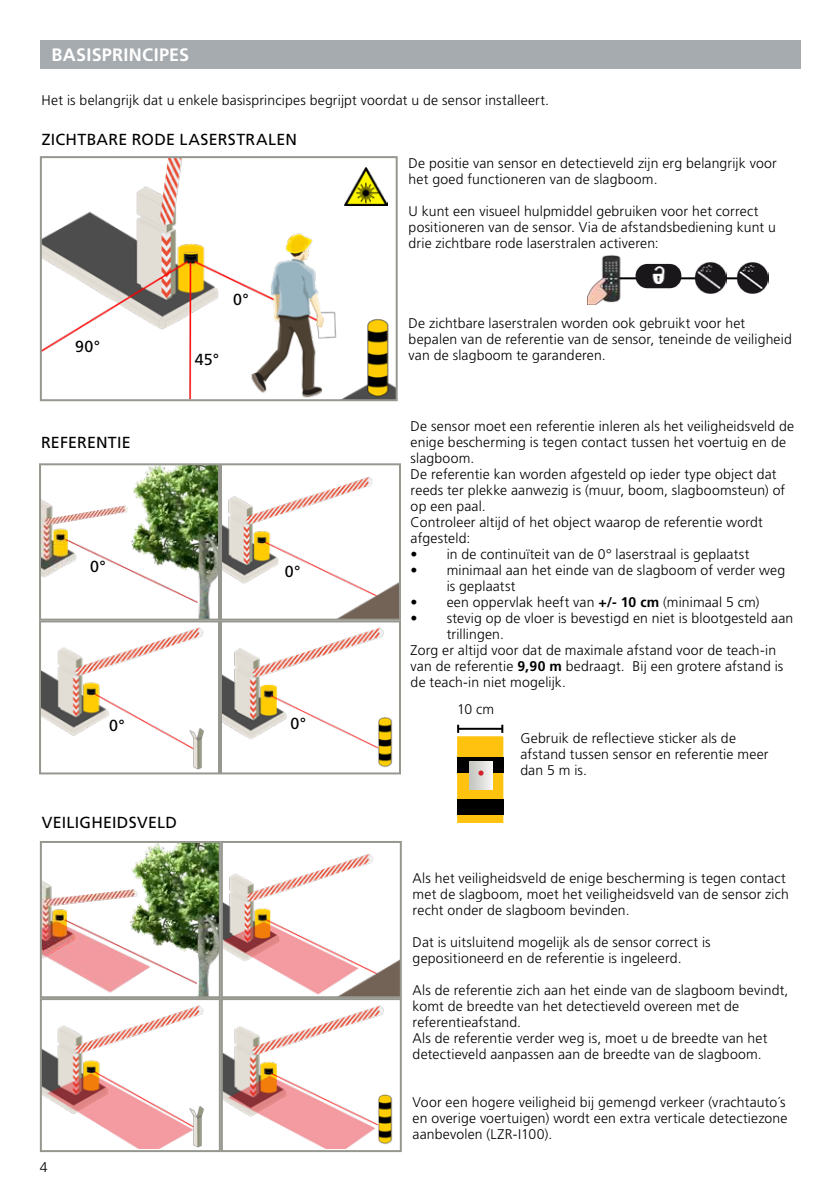
<style>
.page{position:relative;width:840px;height:1191px;background:#fff}
.page>*{position:absolute;margin:0;border:0;box-sizing:border-box;transform-origin:0 0}
.t1{font:700 18px "Frutiger LT Std";letter-spacing:.015em;color:#fff}
.t2{font:16px "Frutiger LT Std";letter-spacing:.015em;color:#000}
.t3{font:300 14px/16px "Frutiger LT Std";letter-spacing:.01em;color:#000}
.s1{font-weight:700}
</style>
<div class="page">
<div style="left:457px;top:736px;width:46px;height:87px;background:#ffc20e;border:2px solid #ffc20e"></div>
<div style="left:457px;top:757px;width:46px;height:16px;background:#000"></div>
<div style="left:457px;top:798px;width:46px;height:16px;background:#000"></div>
<svg style="left:469px;top:762px;width:23px;height:27px"></svg>
<svg style="left:478px;top:770px;width:5px;height:5px"></svg>
<hr style="left:458px;top:728px;width:44px;height:2px;background:#000">
<svg style="left:457px;top:724px;width:2px;height:9px"></svg>
<svg style="left:501px;top:724px;width:2px;height:9px"></svg>
<img style="left:43px;top:159px;width:351px;height:239px">
<div style="left:40px;top:156px;width:357px;height:245px;border:2px solid #969890"></div>
<img style="left:42px;top:466px;width:175px;height:151px">
<div style="left:39px;top:463px;width:181px;height:157px;border:2px solid #969890"></div>
<img style="left:344px;top:168px;width:43px;height:38px">
<hr style="left:603px;top:277px;width:135px;height:2px;background:#000">
<img style="left:587px;top:255px;width:47px;height:50px">
<img style="left:634px;top:263px;width:47px;height:25px">
<img style="left:694px;top:262px;width:32px;height:31px">
<img style="left:736px;top:262px;width:31px;height:31px">
<img style="left:223px;top:476px;width:175px;height:141px">
<div style="left:220px;top:463px;width:181px;height:157px;border:2px solid #969890"></div>
<img style="left:42px;top:627px;width:162px;height:143px">
<div style="left:39px;top:620px;width:181px;height:154px;border:2px solid #969890"></div>
<img style="left:223px;top:627px;width:170px;height:141px">
<div style="left:220px;top:620px;width:181px;height:154px;border:2px solid #969890"></div>
<img style="left:43px;top:844px;width:175px;height:151px">
<div style="left:40px;top:841px;width:181px;height:157px;border:2px solid #969890"></div>
<img style="left:224px;top:853px;width:174px;height:142px">
<div style="left:221px;top:841px;width:180px;height:157px;border:2px solid #969890"></div>
<img style="left:43px;top:1005px;width:161px;height:143px">
<div style="left:40px;top:998px;width:181px;height:154px;border:2px solid #969890"></div>
<img style="left:224px;top:1005px;width:169px;height:143px">
<div style="left:221px;top:998px;width:180px;height:154px;border:2px solid #969890"></div>
<div style="left:40px;top:40px;width:759px;height:28px;background:#a6abaf"></div>
<p class="t1" style="left:52px;top:44px;width:139px">BASISPRINCIPES</p>
<p class="t3" style="left:42px;top:92px;width:508px">Het is belangrijk dat u enkele basisprincipes begrijpt voordat u de sensor installeert.</p>
<p class="t2" style="left:42px;top:130px;width:256px">ZICHTBARE RODE LASERSTRALEN</p>
<p class="t2" style="left:75px;top:337px;width:27px">90°</p>
<p class="t2" style="left:41px;top:433px;width:91px">REFERENTIE</p>
<p class="t2" style="left:233px;top:290px;width:17px">0°</p>
<p class="t2" style="left:195px;top:350px;width:26px">45°</p>
<p class="t2" style="left:90px;top:557px;width:17px">0°</p>
<p class="t2" style="left:285px;top:562px;width:17px">0°</p>
<p class="t2" style="left:109px;top:716px;width:17px">0°</p>
<p class="t2" style="left:290px;top:714px;width:17px">0°</p>
<p class="t2" style="left:42px;top:813px;width:136px">VEILIGHEIDSVELD</p>
<p class="t3" style="left:40px;top:1159px;width:9px">4</p>
<p class="t3" style="left:408px;top:155px;width:369px">De positie van sensor en detectieveld zijn erg belangrijk voor het goed functioneren van de slagboom.</p>
<p class="t3" style="left:408px;top:203px;width:368px">U kunt een visueel hulpmiddel gebruiken voor het correct positioneren van de sensor. Via de afstandsbediening kunt u drie zichtbare rode laserstralen activeren:</p>
<p class="t3" style="left:408px;top:315px;width:384px">De zichtbare laserstralen worden ook gebruikt voor het bepalen van de referentie van de sensor, teneinde de veiligheid van de slagboom te garanderen.</p>
<p class="t3" style="left:410px;top:418px;width:385px">De sensor moet een referentie inleren als het veiligheidsveld de enige bescherming is tegen contact tussen het voertuig en de slagboom.<br>De referentie kan worden afgesteld op ieder type object dat reeds ter plekke aanwezig is (muur, boom, slagboomsteun) of op een paal.<br>Controleer altijd of het object waarop de referentie wordt afgesteld:</p>
<p class="t3" style="left:410px;top:546px;width:340px">• in de continuïteit van de 0° laserstraal is geplaatst</p>
<p class="t3" style="left:446px;top:562px;width:340px;text-indent:-36px">• minimaal aan het einde van de slagboom of verder weg is geplaatst</p>
<p class="t3" style="left:410px;top:594px;width:350px">• een oppervlak heeft van <span class="s1">+/- 10 cm</span> (minimaal 5 cm)</p>
<p class="t3" style="left:410px;top:610px;width:384px">• stevig op de vloer is bevestigd en niet is blootgesteld aan</p>
<p class="t3" style="left:446px;top:626px;width:59px">trillingen.</p>
<p class="t3" style="left:410px;top:642px;width:367px">Zorg er altijd voor dat de maximale afstand voor de teach-in</p>
<p class="t3" style="left:410px;top:658px;width:374px">van de referentie <span class="s1">9,90 m</span> bedraagt. Bij een grotere afstand is</p>
<p class="t3" style="left:410px;top:674px;width:157px">de teach-in niet mogelijk.</p>
<p class="t3" style="left:457px;top:701px;width:39px">10 cm</p>
<p class="t3" style="left:520px;top:730px;width:249px">Gebruik de reflectieve sticker als de afstand tussen sensor en referentie meer dan 5 m is.</p>
<p class="t3" style="left:412px;top:870px;width:377px">Als het veiligheidsveld de enige bescherming is tegen contact met de slagboom, moet het veiligheidsveld van de sensor zich recht onder de slagboom bevinden.</p>
<p class="t3" style="left:412px;top:934px;width:299px">Dat is uitsluitend mogelijk als de sensor correct is gepositioneerd en de referentie is ingeleerd.</p>
<p class="t3" style="left:412px;top:982px;width:377px">Als de referentie zich aan het einde van de slagboom bevindt, komt de breedte van het detectieveld overeen met de referentieafstand.<br>Als de referentie verder weg is, moet u de breedte van het detectieveld aanpassen aan de breedte van de slagboom.</p>
<p class="t3" style="left:412px;top:1094px;width:376px">Voor een hogere veiligheid bij gemengd verkeer (vrachtauto´s en overige voertuigen) wordt een extra verticale detectiezone aanbevolen (LZR-I100).</p>
</div>
